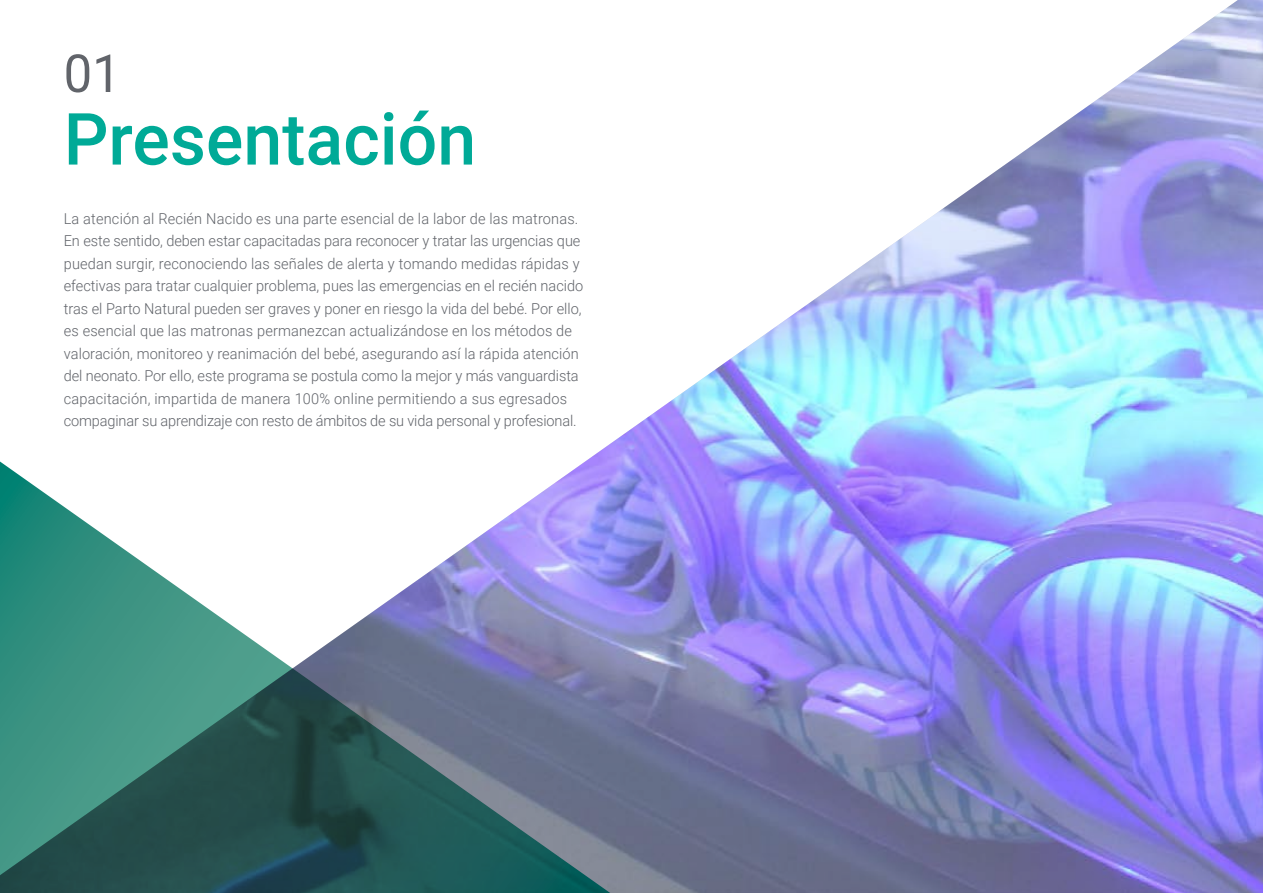
<style>
.page{position:relative;width:1263px;height:893px;background:#fff}
.page>*{position:absolute;margin:0;border:0;box-sizing:border-box;transform-origin:0 0}
.t1{font:500 72px "Roboto";color:#00aa97}
.t2{font:52.5px "Roboto";color:#61646a}
.t3{font:300 15px/22.5px "Roboto";color:#61646a}
</style>
<div class="page">
<img style="left:607px;top:0;width:656px;height:893px">
<svg style="left:0;top:446px;width:640px;height:447px"></svg>
<h2 class="t2" style="left:64px;top:37px;width:59px">01</h2>
<h1 class="t1" style="left:64px;top:89px;width:414px">Presentación</h1>
<p class="t3" style="left:64px;top:207px;width:521px">La atención al Recién Nacido es una parte esencial de la labor de las matronas.<br>En este sentido, deben estar capacitadas para reconocer y tratar las urgencias que puedan surgir, reconociendo las señales de alerta y tomando medidas rápidas y efectivas para tratar cualquier problema, pues las emergencias en el recién nacido tras el Parto Natural pueden ser graves y poner en riesgo la vida del bebé. Por ello, es esencial que las matronas permanezcan actualizándose en los métodos de valoración, monitoreo y reanimación del bebé, asegurando así la rápida atención del neonato. Por ello, este programa se postula como la mejor y más vanguardista capacitación, impartida de manera 100% online permitiendo a sus egresados compaginar su aprendizaje con resto de ámbitos de su vida personal y profesional.</p>
</div>
